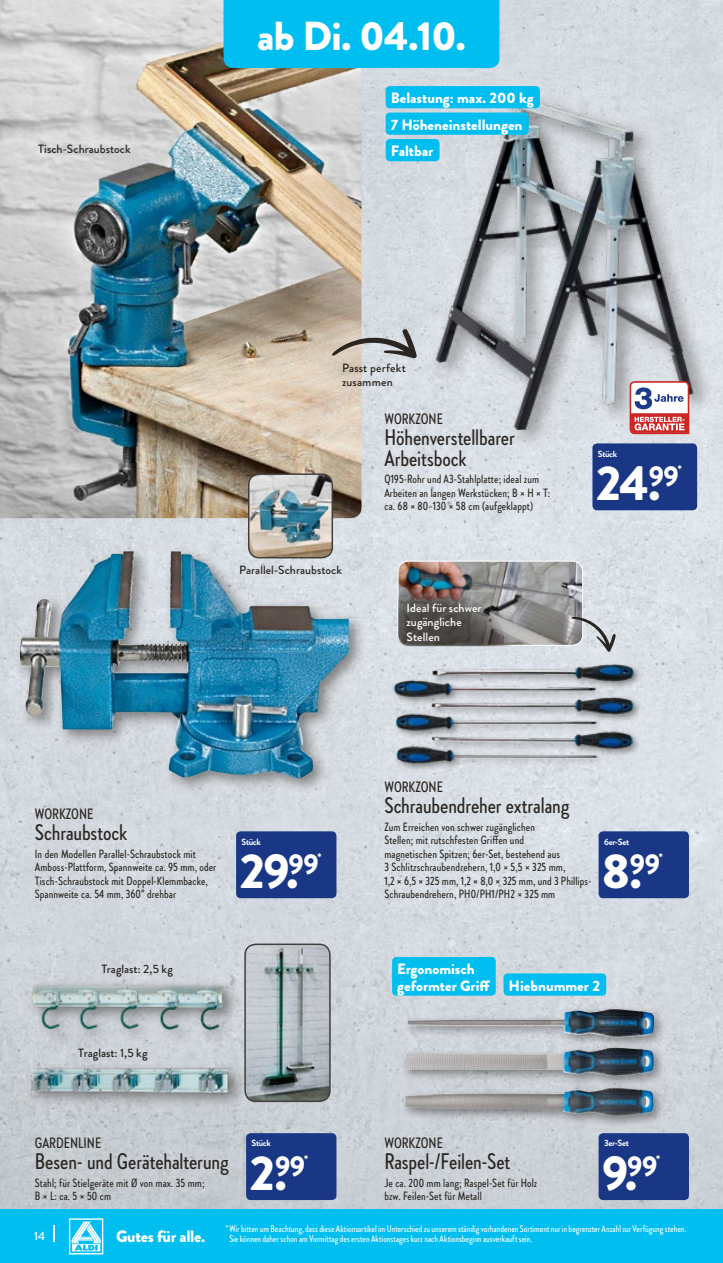
<style>
.page{position:relative;width:723px;height:1263px;background:#fff}
.page>*{position:absolute;margin:0;border:0;box-sizing:border-box;transform-origin:0 0}
.t1{font:900 48.9px "Brandon Grotesque";color:#fff}
.t2{font:900 40.5px "Brandon Grotesque";letter-spacing:-.02em;color:#fff}
.t3{font:500 22.5px/21px "Brandon Grotesque Cond";letter-spacing:-.005em;color:#2a2521}
.t4{font:900 16.5px "Brandon Grotesque";letter-spacing:-.015em;color:#fff}
.t5{font:900 15px/26.4px "Brandon Grotesque";color:#fff}
.t6{font:500 15px "Brandon Grotesque Cond";color:#2a2521}
.t7{font:500 12px/13.5px "Brandon Grotesque Cond";letter-spacing:.01em;color:#2a2521}
.t8{font:500 12px/14.4px "Brandon Grotesque";letter-spacing:.005em;color:#2a2521}
.t9{font:500 12px/14.4px "Brandon Grotesque";letter-spacing:.005em;color:#fff}
.t10{font:900 11.1px "Brandon Grotesque";color:#fff}
.t11{font:500 9.75px/10.5px "Brandon Grotesque Cond";color:#fff}
.t12{font:700 9px "Brandon Grotesque";letter-spacing:-.04em;color:#fff}
</style>
<div class="page">
<img style="left:0;top:0;width:723px;height:1210px">
<div style="left:400px;top:1005px;width:266px;height:123px;background:#2a2521;opacity:.5"></div>
<img style="left:471px;top:1009px;width:143px;height:11px">
<img style="left:245px;top:944px;width:85px;height:157px">
<div style="left:244px;top:943px;width:87px;height:159px;border:2px solid #433f3d;border-radius:11px"></div>
<img style="left:387px;top:628px;width:257px;height:167px">
<div style="left:429px;top:90px;width:285px;height:360px;background:#2a2521;opacity:.5"></div>
<img style="left:436px;top:98px;width:257px;height:331px">
<div style="left:14px;top:545px;width:352px;height:250px;background:#2a2521;opacity:.5"></div>
<img style="left:119px;top:551px;width:68px;height:95px">
<img style="left:0;top:0;width:361px;height:518px">
<img style="left:249px;top:474px;width:83px;height:84px">
<div style="left:248px;top:473px;width:85px;height:85px;border:2px solid #433f3d;border-radius:11px"></div>
<img style="left:398px;top:561px;width:185px;height:83px">
<div style="left:398px;top:561px;width:185px;height:85px;border:1px solid #fff;border-radius:11px"></div>
<img style="left:398px;top:581px;width:124px;height:65px">
<div style="left:27px;top:979px;width:213px;height:66px;background:#ccd0d6"></div>
<img style="left:22px;top:958px;width:212px;height:78px">
<div style="left:26px;top:1062px;width:220px;height:47px;background:#2a2521;opacity:.5"></div>
<img style="left:15px;top:1058px;width:229px;height:48px">
<div style="left:386px;top:139px;width:53px;height:22px;background:#00bef0;border-radius:4px"></div>
<div style="left:386px;top:86px;width:154px;height:22px;background:#00bef0;border-radius:4px"></div>
<div style="left:386px;top:113px;width:143px;height:22px;background:#00bef0;border-radius:4px"></div>
<svg style="left:629px;top:381px;width:60px;height:53px"></svg>
<svg style="left:571px;top:617px;width:45px;height:35px"></svg>
<div style="left:392px;top:957px;width:104px;height:39px;background:#00bef0;border-radius:4px"></div>
<div style="left:503px;top:973px;width:103px;height:23px;background:#00bef0;border-radius:4px"></div>
<svg style="left:332px;top:329px;width:85px;height:29px"></svg>
<div style="left:592px;top:443px;width:105px;height:67px;background:#1a3785;border-radius:5px"></div>
<div style="left:598px;top:831px;width:91px;height:67px;background:#1a3785;border-radius:5px"></div>
<div style="left:236px;top:831px;width:100px;height:67px;background:#1a3785;border-radius:5px"></div>
<div style="left:598px;top:1133px;width:91px;height:67px;background:#1a3785;border-radius:5px"></div>
<div style="left:246px;top:1133px;width:90px;height:67px;background:#1a3785;border-radius:5px"></div>
<div style="left:0;top:1210px;width:723px;height:53px;background:#00bef0"></div>
<div style="left:223px;top:0;width:276px;height:68px;background:#00bef0"></div>
<svg style="left:69px;top:1218px;width:34px;height:36px"></svg>
<svg style="left:53px;top:1225px;width:2px;height:17px"></svg>
<h2 class="t2" style="left:257px;top:8px;width:210px">ab Di. 04.10.</h2>
<p class="t8" style="left:38px;top:142px;width:94px">Tisch-Schraubstock</p>
<p class="t5" style="left:391px;top:85px;width:144px">Belastung: max. 200 kg<br>7 Höheneinstellungen</p>
<p class="t5" style="left:391px;top:138px;width:44px">Faltbar</p>
<p class="t8" style="left:342px;top:361px;width:65px">Passt perfekt zusammen</p>
<p class="t6" style="left:384px;top:408px;width:60px">WORKZONE</p>
<h3 class="t3" style="left:384px;top:426px;width:132px">Höhenverstellbarer<br>Arbeitsbock</h3>
<p class="t7" style="left:384px;top:472px;width:167px">Q195-Rohr und A3-Stahlplatte; ideal zum<br>Arbeiten an langen Werkstücken; B × H × T: ca. 68 × 80–130 × 58 cm (aufgeklappt)</p>
<h1 class="t1" style="left:596px;top:449px;width:84px">24.<sup>99</sup></h1>
<p class="t10" style="left:678px;top:462px;width:6px">*</p>
<p class="t12" style="left:598px;top:447px;width:21px">Stück</p>
<p class="t8" style="left:239px;top:563px;width:104px">Parallel-Schraubstock</p>
<p class="t9" style="left:406px;top:601px;width:77px">Ideal für schwer zugängliche<br>Stellen</p>
<p class="t6" style="left:35px;top:804px;width:60px">WORKZONE</p>
<h3 class="t3" style="left:35px;top:821px;width:94px">Schraubstock</h3>
<p class="t7" style="left:35px;top:847px;width:183px">In den Modellen Parallel-Schraubstock mit Amboss-Plattform, Spannweite ca. 95 mm, oder Tisch-Schraubstock mit Doppel-Klemmbacke, Spannweite ca. 54 mm, 360° drehbar</p>
<h1 class="t1" style="left:240px;top:837px;width:80px">29.<sup>99</sup></h1>
<p class="t10" style="left:317px;top:850px;width:6px">*</p>
<p class="t12" style="left:241px;top:835px;width:21px">Stück</p>
<p class="t8" style="left:101px;top:961px;width:73px">Traglast: 2,5 kg</p>
<p class="t8" style="left:78px;top:1046px;width:71px">Traglast: 1,5 kg</p>
<p class="t6" style="left:384px;top:777px;width:60px">WORKZONE</p>
<h3 class="t3" style="left:384px;top:794px;width:186px">Schraubendreher extralang</h3>
<p class="t7" style="left:384px;top:820px;width:208px">Zum Erreichen von schwer zugänglichen<br>Stellen; mit rutschfesten Griffen und<br>magnetischen Spitzen; 6er-Set, bestehend aus<br>3 Schlitzschraubendrehern, 1,0 × 5,5 × 325 mm,<br>1,2 × 6,5 × 325 mm, 1,2 × 8,0 × 325 mm, und 3 Phillips-Schraubendrehern, PH0/PH1/PH2 × 325 mm</p>
<p class="t12" style="left:604px;top:835px;width:27px">6er-Set</p>
<h1 class="t1" style="left:602px;top:837px;width:59px">8.<sup>99</sup></h1>
<p class="t10" style="left:659px;top:850px;width:6px">*</p>
<p class="t5" style="left:397px;top:961px;width:204px;line-height:16.5px">Ergonomisch<br>geformter Griff Hiebnummer 2</p>
<p class="t6" style="left:35px;top:1132px;width:68px">GARDENLINE</p>
<p class="t12" style="left:604px;top:1137px;width:26px">3er-Set</p>
<h3 class="t3" style="left:35px;top:1150px;width:195px">Besen- und Gerätehalterung</h3>
<p class="t7" style="left:35px;top:1175px;width:171px">Stahl; für Stielgeräte mit Ø von max. 35 mm;<br>B × L: ca. 5 × 50 cm</p>
<p class="t6" style="left:384px;top:1132px;width:60px">WORKZONE</p>
<h3 class="t3" style="left:384px;top:1150px;width:127px">Raspel-/Feilen-Set</h3>
<p class="t7" style="left:384px;top:1175px;width:154px">Je ca. 200 mm lang; Raspel-Set für Holz bzw. Feilen-Set für Metall</p>
<p class="t12" style="left:251px;top:1137px;width:21px">Stück</p>
<h1 class="t1" style="left:250px;top:1138px;width:57px">2.<sup>99</sup></h1>
<p class="t10" style="left:304px;top:1151px;width:6px">*</p>
<h1 class="t1" style="left:602px;top:1138px;width:57px">9.<sup>99</sup></h1>
<p class="t10" style="left:656px;top:1151px;width:6px">*</p>
<p class="t9" style="left:34px;top:1229px;width:13px">14</p>
<h3 class="t4" style="left:116px;top:1225px;width:91px">Gutes für alle.</h3>
<p class="t11" style="left:229px;top:1223px;width:458px;text-indent:-4px">* Wir bitten um Beachtung, dass diese Aktionsartikel im Unterschied zu unserem ständig vorhandenen Sortiment nur in begrenzter Anzahl zur Verfügung stehen.<br>Sie können daher schon am Vormittag des ersten Aktionstages kurz nach Aktionsbeginn ausverkauft sein.</p>
</div>
